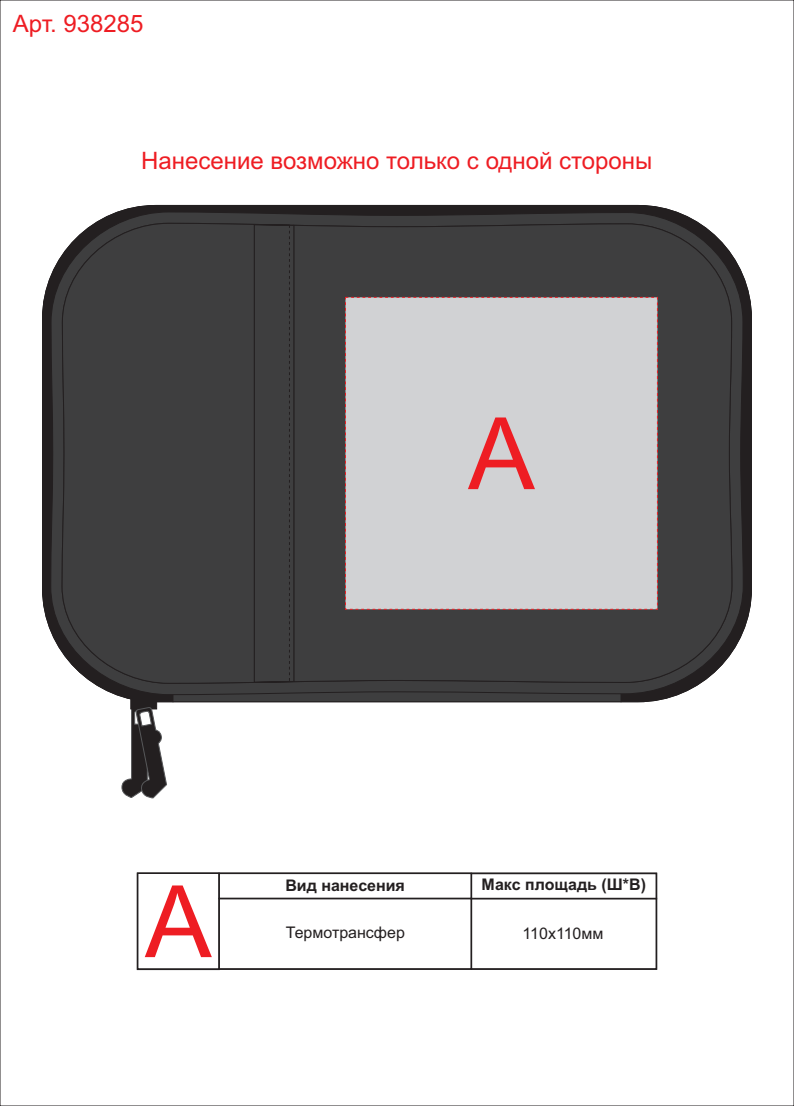
<style>
.page{position:relative;width:794px;height:1106px;background:#fff}
.page>*{position:absolute;margin:0;border:0;box-sizing:border-box;transform-origin:0 0}
.t1{font:100px "Arial";color:#ee1d23}
.t2{font:24px "Arial";color:#ee1d23}
.t3{font:700 16px "Arial";color:#231f20}
.t4{font:16px "Arial";color:#231f20}
</style>
<div class="page">
<svg style="left:42px;top:205px;width:710px;height:497px;fill:#231f20"></svg>
<svg style="left:50px;top:211px;width:694px;height:484px;fill:#3e3e3f"></svg>
<div style="left:62px;top:223px;width:670px;height:461px;background:#3e3e3f"></div>
<div style="left:345px;top:297px;width:313px;height:313px;background:#d1d2d4"></div>
<svg style="left:121px;top:691px;width:500px;height:108px"></svg>
<div style="left:218px;top:872px;width:254px;height:27px;border:1px solid #231f20"></div>
<div style="left:218px;top:897px;width:254px;height:72px;border:1px solid #231f20"></div>
<div style="left:471px;top:897px;width:186px;height:72px;border:1px solid #231f20"></div>
<div style="left:471px;top:872px;width:186px;height:27px;border:1px solid #231f20"></div>
<div style="left:137px;top:872px;width:83px;height:98px;border:1px solid #231f20"></div>
<p class="t2" style="left:13px;top:14px;width:132px">Арт. 938285</p>
<p class="t2" style="left:141px;top:151px;width:513px">Нанесение возможно только с одной стороны</p>
<h1 class="t1" style="left:468px;top:416px;width:68px">A</h1>
<h1 class="t1" style="left:145px;top:884px;width:68px">A</h1>
<p class="t3" style="left:285px;top:879px;width:121px">Вид нанесения</p>
<p class="t3" style="left:481px;top:878px;width:166px">Макс площадь (Ш*В)</p>
<p class="t4" style="left:286px;top:926px;width:121px">Термотрансфер</p>
<p class="t4" style="left:522px;top:927px;width:83px">110х110мм</p>
</div>
